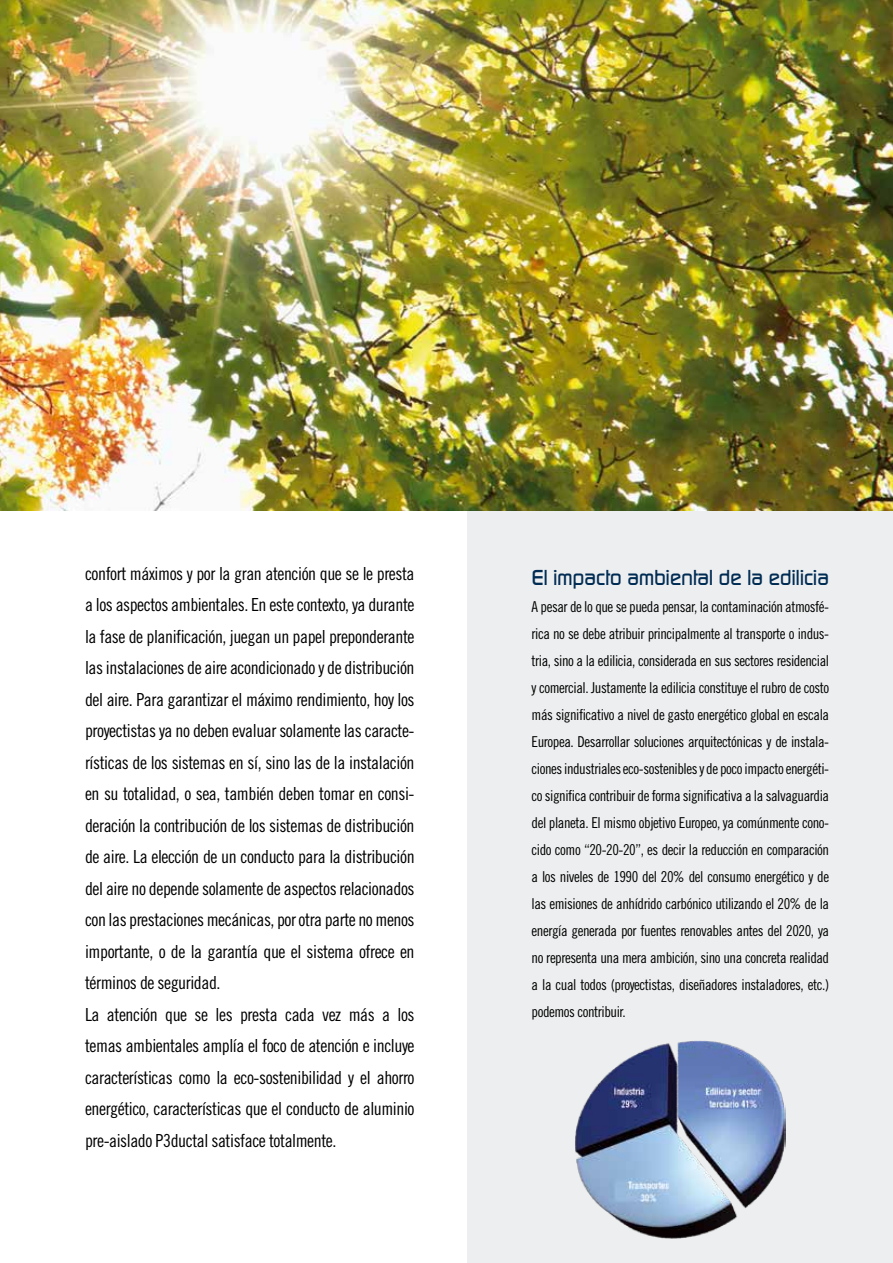
<style>
.page{position:relative;width:893px;height:1263px;background:#fff}
.page>*{position:absolute;margin:0;border:0;box-sizing:border-box;transform-origin:0 0}
.t1{font:500 21px "Digital";letter-spacing:-.02em;color:#002c54}
.t2{font:18px/31.5px "Trade Gothic Cond Eighteen";letter-spacing:-.025em;color:#000}
.t3{font:15px/27px "Trade Gothic Cond Eighteen";letter-spacing:-.03em;color:#000;text-align:justify}
</style>
<div class="page">
<div style="left:468px;top:510px;width:425px;height:753px;background:#edeeef"></div>
<img style="left:0;top:0;width:893px;height:510px">
<img style="left:575px;top:1041px;width:211px;height:198px">
<p class="t2" style="left:85px;top:557px;width:331px">confort máximos y por la gran atención que se le presta a los aspectos ambientales. En este contexto, ya durante la fase de planificación, juegan un papel preponderante las instalaciones de aire acondicionado y de distribución del aire. Para garantizar el máximo rendimiento, hoy los proyectistas ya no deben evaluar solamente las caracte&shy;rísticas de los sistemas en sí, sino las de la instalación en su totalidad, o sea, también deben tomar en consi&shy;deración la contribución de los sistemas de distribución de aire. La elección de un conducto para la distribución del aire no depende solamente de aspectos relacionados con las prestaciones mecánicas, por otra parte no menos importante, o de la garantía que el sistema ofrece en términos de seguridad.<br>La atención que se les presta cada vez más a los temas ambientales amplía el foco de atención e incluye características como la eco-sostenibilidad y el ahorro energético, características que el conducto de aluminio pre-aislado P3ductal satisface totalmente.</p>
<p class="t1" style="left:531px;top:565px;width:299px">El impacto ambiental de la edilicia</p>
<p class="t3" style="left:531px;top:593px;width:299px">A pesar de lo que se pueda pensar, la contaminación atmosfé&shy;rica no se debe atribuir principalmente al transporte o indus&shy;tria, sino a la edilicia, considerada en sus sectores residencial y comercial. Justamente la edilicia constituye el rubro de costo más significativo a nivel de gasto energético global en escala Europea. Desarrollar soluciones arquitectónicas y de instala&shy;ciones industriales eco-sostenibles y de poco impacto energéti&shy;co significa contribuir de forma significativa a la salvaguardia del planeta. El mismo objetivo Europeo, ya comúnmente cono&shy;cido como “20-20-20”, es decir la reducción en comparación a los niveles de 1990 del 20% del consumo energético y de las emisiones de anhídrido carbónico utilizando el 20% de la energía generada por fuentes renovables antes del 2020, ya no representa una mera ambición, sino una concreta realidad a la cual todos (proyectistas, diseñadores instaladores, etc.) podemos contribuir.</p>
</div>
